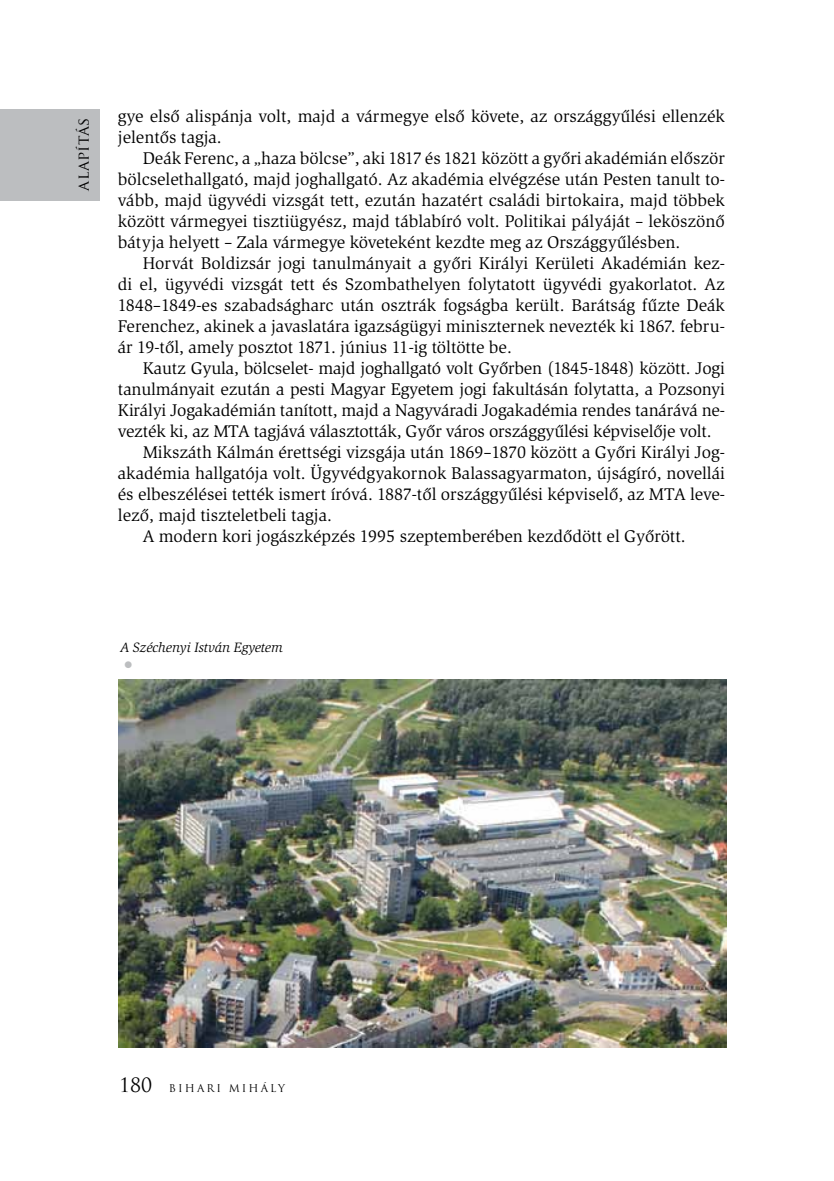
<style>
.page{position:relative;width:834px;height:1181px;background:#fff}
.page>*{position:absolute;margin:0;border:0;box-sizing:border-box;transform-origin:0 0}
.t1{font:italic 24.5px "Slimbach HU";color:#bcbec0}
.t2{font:19.25px "Trajan Pro";color:#000}
.t3{font:17.5px/21px "Slimbach HU";color:#000;text-align:justify}
.t4{font:15.75px "Trajan Pro";letter-spacing:-.01em;color:#000}
.t5{font:italic 14px "Slimbach HU";color:#000}
.t6{font:10.5px "Trajan Pro";letter-spacing:.2em;color:#000}
</style>
<div class="page">
<div style="left:0;top:109px;width:99px;height:153px;background:#bcbec0"></div>
<div style="left:0;top:201px;width:99px;height:70px;background:#fff"></div>
<img style="left:118px;top:679px;width:608px;height:368px">
<p class="t4" style="left:73px;top:191px;width:75px;rotate:-90deg">alapítás</p>
<p class="t3" style="left:118px;top:106px;width:608px">gye első alispánja volt, majd a vármegye első követe, az országgyűlési ellenzék jelentős tagja.</p>
<p class="t4" style="left:73px;top:250px;width:128px;rotate:-90deg">tanulmányok</p>
<p class="t3" style="left:118px;top:148px;width:608px;text-indent:25px">Deák Ferenc, a „haza bölcse”, aki 1817 és 1821 között a győri akadémián először bölcselethallgató, majd joghallgató. Az akadémia elvégzése után Pesten tanult to&shy;vább, majd ügyvédi vizsgát tett, ezután hazatért családi birtokaira, majd többek között vármegyei tisztiügyész, majd táblabíró volt. Politikai pályáját – leköszönő bátyja helyett – Zala vármegye követeként kezdte meg az Országgyűlésben.</p>
<p class="t3" style="left:118px;top:253px;width:608px;text-indent:25px">Horvát Boldizsár jogi tanulmányait a győri Királyi Kerületi Akadémián kez&shy;di el, ügyvédi vizsgát tett és Szombathelyen folytatott ügyvédi gyakorlatot. Az 1848–1849-es szabadságharc után osztrák fogságba került. Barátság fűzte Deák Ferenchez, akinek a javaslatára igazságügyi miniszternek nevezték ki 1867. febru&shy;ár 19-től, amely posztot 1871. június 11-ig töltötte be.</p>
<p class="t3" style="left:143px;top:358px;width:583px">Kautz Gyula, bölcselet- majd joghallgató volt Győrben (1845-1848) között. Jogi</p>
<p class="t3" style="left:118px;top:379px;width:608px">tanulmányait ezután a pesti Magyar Egyetem jogi fakultásán folytatta, a Pozsonyi</p>
<p class="t3" style="left:118px;top:400px;width:608px">Királyi Jogakadémián tanított, majd a Nagyváradi Jogakadémia rendes tanárává ne-</p>
<p class="t3" style="left:118px;top:421px;width:595px">vezték ki, az MTA tagjává választották, Győr város országgyűlési képviselője volt.</p>
<p class="t3" style="left:143px;top:442px;width:583px">Mikszáth Kálmán érettségi vizsgája után 1869–1870 között a Győri Királyi Jog-</p>
<p class="t3" style="left:118px;top:463px;width:608px">akadémia hallgatója volt. Ügyvédgyakornok Balassagyarmaton, újságíró, novellái</p>
<p class="t3" style="left:118px;top:484px;width:608px">és elbeszélései tették ismert íróvá. 1887-től országgyűlési képviselő, az MTA leve-</p>
<p class="t3" style="left:118px;top:505px;width:215px">lező, majd tiszteletbeli tagja.</p>
<p class="t3" style="left:118px;top:526px;width:20px">A</p>
<p class="t3" style="left:159px;top:526px;width:528px">modern kori jogászképzés 1995 szeptemberében kezdődött el Győrött.</p>
<p class="t5" style="left:120px;top:640px;width:164px">A Széchenyi István Egyetem</p>
<h1 class="t1" style="left:120px;top:651px;width:18px">•</h1>
<p class="t2" style="left:119px;top:1072px;width:34px">180</p>
<p class="t6" style="left:169px;top:1081px;width:118px">B ihar i Mihály</p>
</div>
